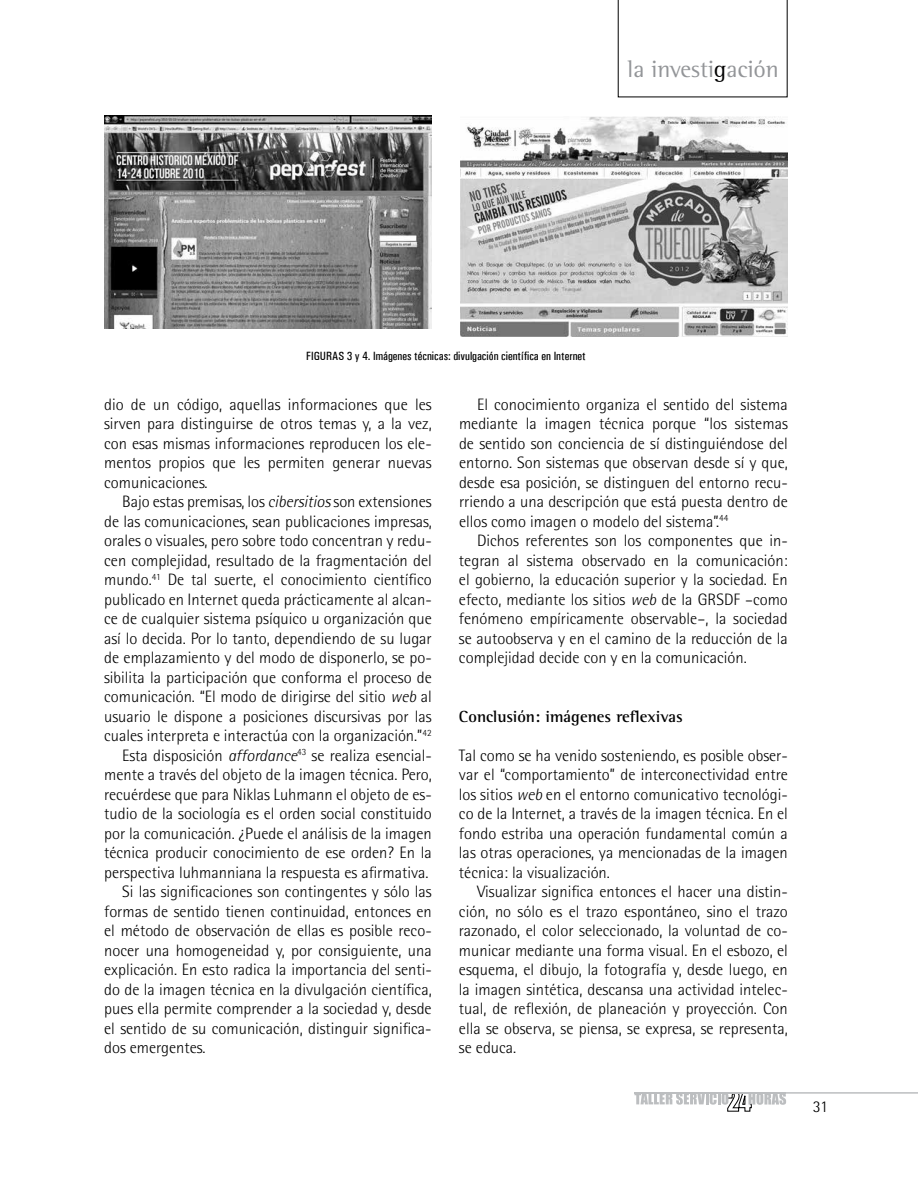
<style>
.page{position:relative;width:918px;height:1188px;background:#fff}
.page>*{position:absolute;margin:0;border:0;box-sizing:border-box;transform-origin:0 0}
.t1{font:24px "Rotis Semi Serif";color:#939598}
.t2{font:300 16.5px/19.5px "Rotis Semi Sans";color:#000;text-align:justify}
.t3{font:700 16.5px "Rotis Semi Serif";color:#000}
.t4{font:500 condensed 12px "Univers";color:#000}
.s1{color:#000}
.s2{font-style:italic}
</style>
<div class="page">
<svg style="left:634px;top:1094px;width:152px;height:18px"></svg>
<hr style="left:634px;top:1092px;width:284px;height:2px;background:#bcbec0">
<svg style="left:618px;top:0;width:170px;height:97px"></svg>
<img style="left:105px;top:116px;width:327px;height:213px">
<img style="left:460px;top:117px;width:328px;height:220px">
<h1 class="t1" style="left:628px;top:55px;width:153px">la investi<span class="s1">g</span>ación</h1>
<p class="t4" style="left:306px;top:349px;width:281px">FIGURAS 3 y 4. Imágenes técnicas: divulgación científica en Internet</p>
<p class="t2" style="left:104px;top:394px;width:329px">dio de un código, aquellas informaciones que les sirven para distinguirse de otros temas y, a la vez, con esas mismas informaciones reproducen los ele&shy;mentos propios que les permiten generar nuevas comunicaciones.</p>
<p class="t2" style="left:122px;top:492px;width:311px">Bajo estas premisas, los <span class="s2">cibersitios</span> son extensiones</p>
<p class="t2" style="left:104px;top:511px;width:329px">de las comunicaciones, sean publicaciones impresas,</p>
<p class="t2" style="left:104px;top:531px;width:329px">orales o visuales, pero sobre todo concentran y redu-</p>
<p class="t2" style="left:104px;top:550px;width:329px">cen complejidad, resultado de la fragmentación del</p>
<p class="t2" style="left:104px;top:570px;width:329px">mundo.<sup>41</sup> De tal suerte, el conocimiento científico</p>
<p class="t2" style="left:104px;top:589px;width:329px">publicado en Internet queda prácticamente al alcan-</p>
<p class="t2" style="left:104px;top:609px;width:329px">ce de cualquier sistema psíquico u organización que</p>
<p class="t2" style="left:104px;top:628px;width:329px">así lo decida. Por lo tanto, dependiendo de su lugar</p>
<p class="t2" style="left:104px;top:648px;width:329px">de emplazamiento y del modo de disponerlo, se po-</p>
<p class="t2" style="left:104px;top:667px;width:329px">sibilita la participación que conforma el proceso de</p>
<p class="t2" style="left:104px;top:687px;width:329px">comunicación. “El modo de dirigirse del sitio <span class="s2">web</span> al</p>
<p class="t2" style="left:104px;top:706px;width:329px">usuario le dispone a posiciones discursivas por las</p>
<p class="t2" style="left:104px;top:726px;width:329px">cuales interpreta e interactúa con la organización.”<sup>42</sup></p>
<p class="t2" style="left:122px;top:745px;width:311px">Esta disposición <span class="s2">affordance</span><sup>43</sup> se realiza esencial-</p>
<p class="t2" style="left:104px;top:765px;width:329px">mente a través del objeto de la imagen técnica. Pero,</p>
<p class="t2" style="left:104px;top:784px;width:329px">recuérdese que para Niklas Luhmann el objeto de es-</p>
<p class="t2" style="left:104px;top:804px;width:329px">tudio de la sociología es el orden social constituido</p>
<p class="t2" style="left:104px;top:823px;width:329px">por la comunicación. ¿Puede el análisis de la imagen</p>
<p class="t2" style="left:104px;top:843px;width:329px">técnica producir conocimiento de ese orden? En la</p>
<p class="t2" style="left:104px;top:862px;width:326px">perspectiva luhmanniana la respuesta es afirmativa.</p>
<p class="t2" style="left:122px;top:882px;width:311px">Si las significaciones son contingentes y sólo las</p>
<p class="t2" style="left:104px;top:901px;width:329px">formas de sentido tienen continuidad, entonces en</p>
<p class="t2" style="left:104px;top:921px;width:329px">el método de observación de ellas es posible reco-</p>
<p class="t2" style="left:104px;top:940px;width:329px">nocer una homogeneidad y, por consiguiente, una</p>
<p class="t2" style="left:104px;top:960px;width:329px">explicación. En esto radica la importancia del senti-</p>
<p class="t2" style="left:104px;top:979px;width:329px">do de la imagen técnica en la divulgación científica,</p>
<p class="t2" style="left:104px;top:999px;width:329px">pues ella permite comprender a la sociedad y, desde</p>
<p class="t2" style="left:104px;top:1018px;width:329px">el sentido de su comunicación, distinguir significa-</p>
<p class="t2" style="left:104px;top:1038px;width:103px">dos emergentes.</p>
<p class="t2" style="left:459px;top:394px;width:330px;text-indent:18px">El conocimiento organiza el sentido del sistema mediante la imagen técnica porque “los sistemas de sentido son conciencia de sí distinguiéndose del entorno. Son sistemas que observan desde sí y que, desde esa posición, se distinguen del entorno recu&shy;rriendo a una descripción que está puesta dentro de ellos como imagen o modelo del sistema”.<sup>44</sup></p>
<p class="t2" style="left:459px;top:531px;width:330px;text-indent:18px">Dichos referentes son los componentes que in&shy;tegran al sistema observado en la comunicación: el gobierno, la educación superior y la sociedad. En efecto, mediante los sitios <span class="s2">web</span> de la GRSDF –como fenómeno empíricamente observable–, la sociedad se autoobserva y en el camino de la reducción de la complejidad decide con y en la comunicación.</p>
<p class="t3" style="left:459px;top:706px;width:225px">Conclusión: imágenes reflexivas</p>
<p class="t2" style="left:459px;top:745px;width:330px">Tal como se ha venido sosteniendo, es posible obser&shy;var el “comportamiento” de interconectividad entre los sitios <span class="s2">web</span> en el entorno comunicativo tecnológi&shy;co de la Internet, a través de la imagen técnica. En el fondo estriba una operación fundamental común a las otras operaciones, ya mencionadas de la imagen técnica: la visualización.</p>
<p class="t2" style="left:459px;top:882px;width:330px;text-indent:18px">Visualizar significa entonces el hacer una distin&shy;ción, no sólo es el trazo espontáneo, sino el trazo razonado, el color seleccionado, la voluntad de co&shy;municar mediante una forma visual. En el esbozo, el esquema, el dibujo, la fotografía y, desde luego, en la imagen sintética, descansa una actividad intelec&shy;tual, de reflexión, de planeación y proyección. Con ella se observa, se piensa, se expresa, se representa, se educa.</p>
<p class="t2" style="left:813px;top:1096px;width:17px">31</p>
</div>
